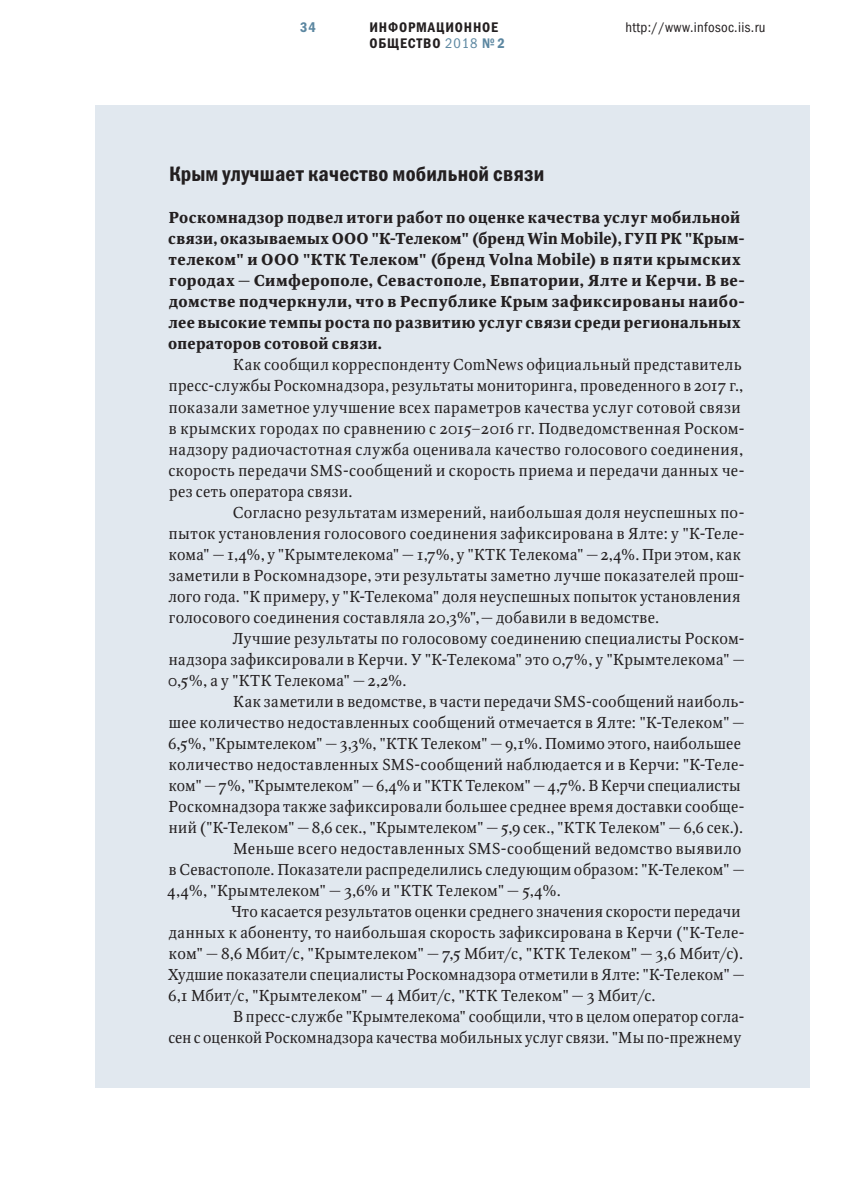
<style>
.page{position:relative;width:844px;height:1191px;background:#fff}
.page>*{position:absolute;margin:0;border:0;box-sizing:border-box;transform-origin:0 0}
.t1{font:21px "Franklin Gothic Demi Cond ITC";letter-spacing:.01em;color:#231f20}
.t2{font:15.75px "Octava";letter-spacing:.025em;color:#231f20}
.t3{font:700 15.75px/21px "Octava";letter-spacing:.025em;color:#231f20}
.t4{font:14px/15.8px "Franklin Gothic Demi Cond ITC";letter-spacing:.06em;color:#231f20}
.t5{font:14px "Franklin Gothic Book Cond ITC";letter-spacing:.025em;color:#231f20}
.t6{font:14px "Franklin Gothic Demi Cond ITC";color:#5c87a1}
.s1{font-family:"Franklin Gothic Book Cond ITC";color:#5c87a1}
.s2{color:#5c87a1}
</style>
<div class="page">
<div style="left:95px;top:105px;width:714px;height:982px;background:#e1e8ef"></div>
<p class="t6" style="left:300px;top:19px;width:17px">34</p>
<p class="t5" style="left:625px;top:19px;width:141px">http://www.infosoc.iis.ru</p>
<p class="t4" style="left:369px;top:19px;width:137px">ИНФОРМАЦИОННОЕ<br>ОБЩЕСТВО <span class="s1">2018</span> <span class="s2">№ 2</span></p>
<h1 class="t1" style="left:169px;top:162px;width:377px">Крым улучшает качество мобильной связи</h1>
<p class="t3" style="left:168px;top:208px;width:578px">Роскомнадзор подвел итоги работ по оценке качества услуг мобильной связи, оказываемых ООО "К-Телеком" (бренд Win Mobile), ГУП РК "Крым&shy;телеком" и ООО "КТК Телеком" (бренд Volna Mobile) в пяти крымских городах— Симферополе, Севастополе, Евпатории, Ялте и Керчи. В ве&shy;домстве подчеркнули, что в Республике Крым зафиксированы наибо&shy;лее высокие темпы роста по развитию услуг связи среди региональных операторов сотовой связи.</p>
<p class="t2" style="left:233px;top:355px;width:510px">Как сообщил корреспонденту ComNews официальный представитель</p>
<p class="t2" style="left:169px;top:376px;width:575px">пресс-службы Роскомнадзора, результаты мониторинга, проведенного в 2017 г.,</p>
<p class="t2" style="left:169px;top:397px;width:573px">показали заметное улучшение всех параметров качества услуг сотовой связи</p>
<p class="t2" style="left:169px;top:418px;width:577px">в крымских городах по сравнению с 2015–2016 гг. Подведомственная Роском-</p>
<p class="t2" style="left:169px;top:439px;width:575px">надзору радиочастотная служба оценивала качество голосового соединения,</p>
<p class="t2" style="left:168px;top:460px;width:577px">скорость передачи SMS-сообщений и скорость приема и передачи данных че-</p>
<p class="t2" style="left:169px;top:481px;width:185px">рез сеть оператора связи.</p>
<p class="t2" style="left:233px;top:502px;width:513px">Согласно результатам измерений, наибольшая доля неуспешных по-</p>
<p class="t2" style="left:169px;top:523px;width:577px">пыток установления голосового соединения зафиксирована в Ялте: у "К-Теле-</p>
<p class="t2" style="left:169px;top:544px;width:573px">кома"— 1,4%, у "Крымтелекома"— 1,7%, у "КТК Телекома"— 2,4%. При этом, как</p>
<p class="t2" style="left:169px;top:565px;width:577px">заметили в Роскомнадзоре, эти результаты заметно лучше показателей прош-</p>
<p class="t2" style="left:168px;top:586px;width:573px">лого года. "К примеру, у "К-Телекома" доля неуспешных попыток установления</p>
<p class="t2" style="left:169px;top:607px;width:492px">голосового соединения составляла 20,3%",— добавили в ведомстве.</p>
<p class="t2" style="left:232px;top:628px;width:513px">Лучшие результаты по голосовому соединению специалисты Роском-</p>
<p class="t2" style="left:169px;top:649px;width:578px">надзора зафиксировали в Керчи. У "К-Телекома" это 0,7%, у "Крымтелекома"—</p>
<p class="t2" style="left:168px;top:670px;width:240px">0,5%, а у "КТК Телекома"— 2,2%.</p>
<p class="t2" style="left:233px;top:691px;width:513px">Как заметили в ведомстве, в части передачи SMS-сообщений наиболь-</p>
<p class="t2" style="left:169px;top:712px;width:578px">шее количество недоставленных сообщений отмечается в Ялте: "К-Телеком"—</p>
<p class="t2" style="left:168px;top:733px;width:574px">6,5%, "Крымтелеком"— 3,3%, "КТК Телеком"— 9,1%. Помимо этого, наибольшее</p>
<p class="t2" style="left:169px;top:754px;width:577px">количество недоставленных SMS-сообщений наблюдается и в Керчи: "К-Теле-</p>
<p class="t2" style="left:169px;top:775px;width:573px">ком"— 7%, "Крымтелеком"— 6,4% и "КТК Телеком"— 4,7%. В Керчи специалисты</p>
<p class="t2" style="left:168px;top:796px;width:577px">Роскомнадзора также зафиксировали большее среднее время доставки сообще-</p>
<p class="t2" style="left:169px;top:817px;width:575px">ний ("К-Телеком"— 8,6 сек., "Крымтелеком"— 5,9 сек., "КТК Телеком"— 6,6 сек.).</p>
<p class="t2" style="left:233px;top:838px;width:509px">Меньше всего недоставленных SMS-сообщений ведомство выявило</p>
<p class="t2" style="left:169px;top:859px;width:578px">в Севастополе. Показатели распределились следующим образом: "К-Телеком"—</p>
<p class="t2" style="left:167px;top:880px;width:395px">4,4%, "Крымтелеком"— 3,6% и "КТК Телеком"— 5,4%.</p>
<p class="t2" style="left:231px;top:901px;width:511px">Что касается результатов оценки среднего значения скорости передачи</p>
<p class="t2" style="left:169px;top:922px;width:577px">данных к абоненту, то наибольшая скорость зафиксирована в Керчи ("К-Теле-</p>
<p class="t2" style="left:169px;top:943px;width:575px">ком"— 8,6 Мбит/с, "Крымтелеком"— 7,5 Мбит/с, "КТК Телеком"— 3,6 Мбит/с).</p>
<p class="t2" style="left:168px;top:964px;width:579px">Худшие показатели специалисты Роскомнадзора отметили в Ялте: "К-Телеком"—</p>
<p class="t2" style="left:168px;top:985px;width:489px">6,1 Мбит/с, "Крымтелеком"— 4 Мбит/с, "КТК Телеком"— 3 Мбит/с.</p>
<p class="t2" style="left:233px;top:1006px;width:513px">В пресс-службе "Крымтелекома" сообщили, что в целом оператор согла-</p>
<p class="t2" style="left:168px;top:1027px;width:574px">сен с оценкой Роскомнадзора качества мобильных услуг связи. "Мы по-прежнему</p>
</div>
